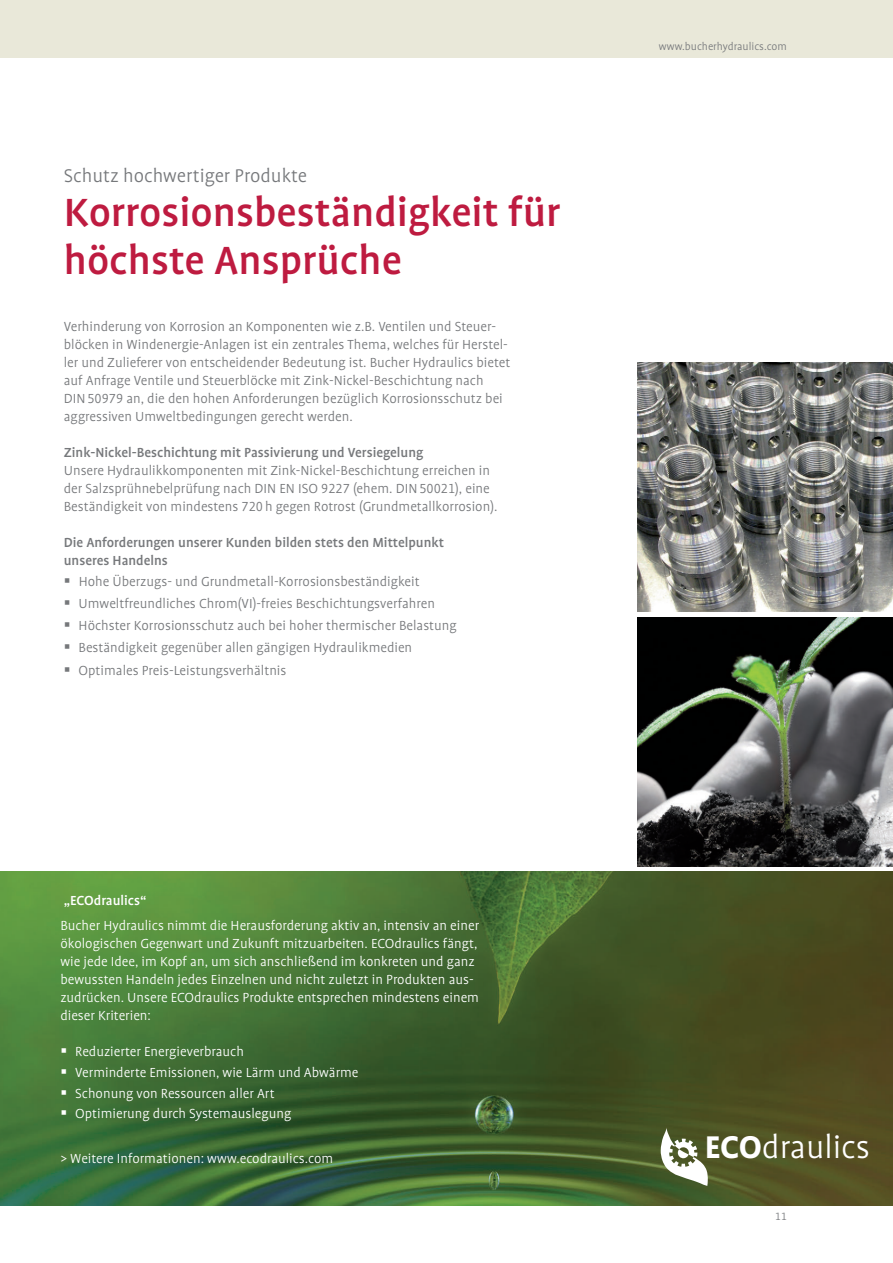
<style>
.page{position:relative;width:893px;height:1263px;background:#fff}
.page>*{position:absolute;margin:0;border:0;box-sizing:border-box;transform-origin:0 0}
.t1{font:500 45px/48px "Bucher Profile";color:#be1b40}
.t2{font:300 35.85px "Bucher Profile";color:#fff}
.t3{font:300 21px "Bucher Profile";color:#76787b}
.t4{font:300 15px/18px "Bucher Profile";color:#76787b}
.t5{font:300 15px/18px "Bucher Profile";color:#fff}
.t6{font:500 15px/18px "Bucher Profile";color:#76787b}
.t7{font:500 15px "Bucher Profile";color:#fff}
.t8{font:300 12px "Bucher Profile";color:#76787b}
.s1{font-weight:700}
</style>
<div class="page">
<div style="left:0;top:0;width:893px;height:57px;background:#e9e8d9"></div>
<img style="left:0;top:872px;width:893px;height:333px">
<svg style="left:661px;top:1127px;width:47px;height:59px"></svg>
<img style="left:638px;top:362px;width:255px;height:250px">
<img style="left:638px;top:617px;width:255px;height:249px">
<svg style="left:62px;top:1048px;width:4px;height:5px"></svg>
<svg style="left:62px;top:1069px;width:4px;height:5px"></svg>
<svg style="left:62px;top:1090px;width:4px;height:4px"></svg>
<svg style="left:62px;top:1111px;width:4px;height:4px"></svg>
<h3 class="t3" style="left:64px;top:165px;width:245px">Schutz hochwertiger Produkte</h3>
<h1 class="t1" style="left:64px;top:189px;width:498px">Korrosionsbeständigkeit für höchste Ansprüche</h1>
<p class="t4" style="left:64px;top:317px;width:448px">Verhinderung von Korrosion an Komponenten wie z.B. Ventilen und Steuer&shy;blöcken in Windenergie-Anlagen ist ein zentrales Thema, welches für Herstel&shy;ler und Zulieferer von entscheidender Bedeutung ist. Bucher Hydraulics bietet auf Anfrage Ventile und Steuerblöcke mit Zink-Nickel-Beschichtung nach DIN50979 an, die den hohen Anforderungen bezüglich Korrosionsschutz bei aggressiven Umweltbedingungen gerecht werden.</p>
<p class="t6" style="left:64px;top:443px;width:361px">Zink-Nickel-Beschichtung mit Passivierung und Versiegelung</p>
<p class="t4" style="left:64px;top:461px;width:435px">Unsere Hydraulikkomponenten mit Zink-Nickel-Beschichtung erreichen in der Salzsprühnebelprüfung nach DIN EN ISO 9227 (ehem. DIN50021), eine<br>Beständigkeit von mindestens 720h gegen Rotrost (Grundmetallkorrosion).</p>
<p class="t6" style="left:64px;top:533px;width:382px">Die Anforderungen unserer Kunden bilden stets den Mittelpunkt unseres Handelns</p>
<p class="t4" style="left:79px;top:570px;width:380px;line-height:22.2px">Hohe Überzugs- und Grundmetall-Korrosionsbeständigkeit Umweltfreundliches Chrom(VI)-freies Beschichtungsverfahren Höchster Korrosionsschutz auch bei hoher thermischer Belastung Beständigkeit gegenüber allen gängigen Hydraulikmedien Optimales Preis-Leistungsverhältnis</p>
<p class="t7" style="left:64px;top:892px;width:84px">„ECOdraulics“</p>
<p class="t5" style="left:60px;top:917px;width:420px">Bucher Hydraulics nimmt die Herausforderung aktiv an, intensiv an einer ökologischen Gegenwart und Zukunft mitzuarbeiten. ECOdraulics fängt, wie jede Idee, im Kopf an, um sich anschließend im konkreten und ganz bewussten Handeln jedes Einzelnen und nicht zuletzt in Produkten aus&shy;zudrücken. Unsere ECOdraulics Produkte entsprechen mindestens einem dieser Kriterien:</p>
<p class="t5" style="left:75px;top:1041px;width:285px;line-height:20.7px">Reduzierter Energieverbrauch<br>Verminderte Emissionen, wie Lärm und Abwärme Schonung von Ressourcen aller Art<br>Optimierung durch Systemauslegung</p>
<p class="t5" style="left:60px;top:1149px;width:275px">&gt; Weitere Informationen: www.ecodraulics.com</p>
<p class="t8" style="left:659px;top:40px;width:129px">www.bucherhydraulics.com</p>
<h2 class="t2" style="left:705px;top:1129px;width:167px"><span class="s1">ECO</span>draulics</h2>
<p class="t8" style="left:775px;top:1210px;width:13px">11</p>
</div>
